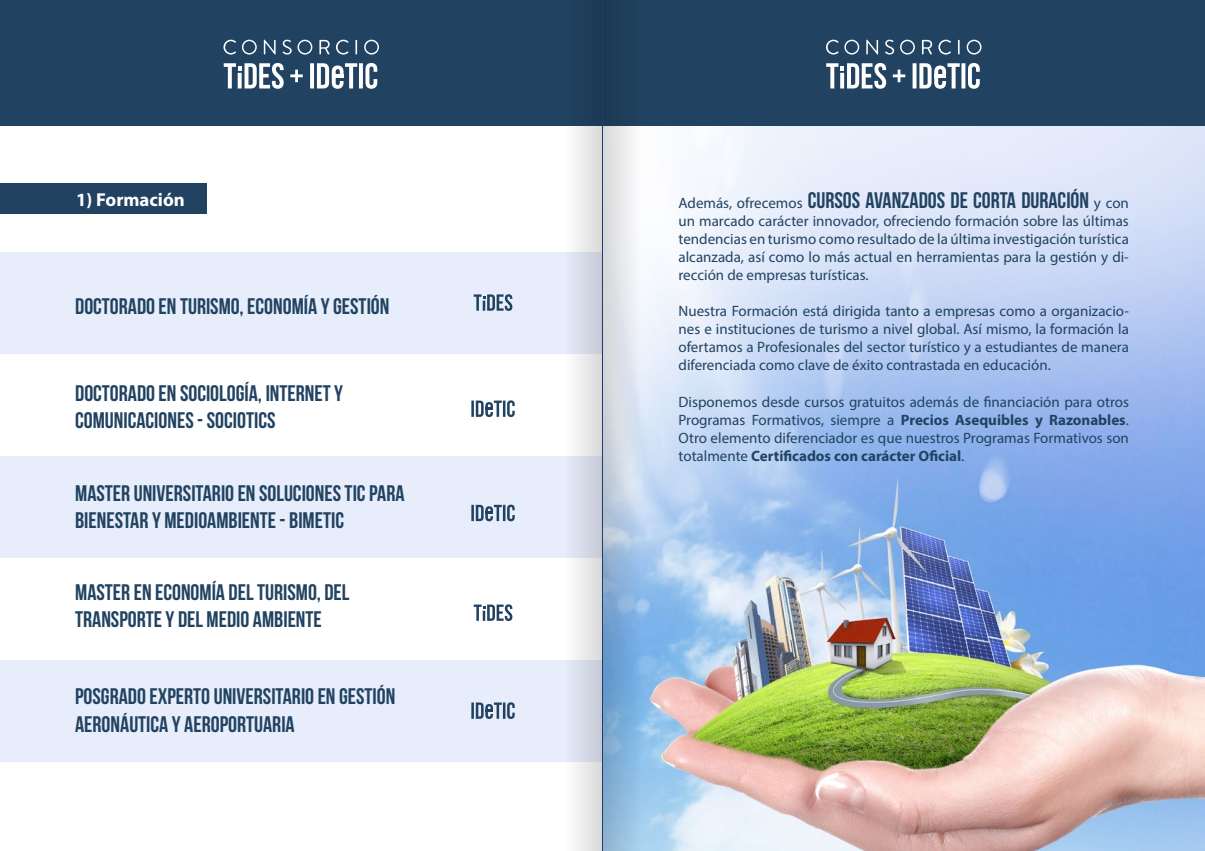
<style>
.page{position:relative;width:1205px;height:851px;background:#fff}
.page>*{position:absolute;margin:0;border:0;box-sizing:border-box;transform-origin:0 0}
.t1{font:22.5px/27px "Bebas Neue";color:#214361}
.t2{font:700 18.75px "Myriad Pro";color:#fff}
.t3{font:15px/18px "Myriad Pro";color:#214361;text-align:justify}
.s1{font-family:"Myriad Pro";font-size:15px}
.s2{font-weight:700}
</style>
<div class="page">
<img style="left:678px;top:126px;width:527px;height:724px">
<div style="left:0;top:183px;width:206px;height:30px;background:#214361"></div>
<div style="left:0;top:252px;width:603px;height:101px;background:#e8edfb"></div>
<div style="left:0;top:456px;width:603px;height:102px;background:#e8edfb"></div>
<div style="left:0;top:659px;width:603px;height:102px;background:#e8edfb"></div>
<div style="left:0;top:0;width:1205px;height:126px;background:#214361"></div>
<svg style="left:223px;top:40px;width:156px;height:15px"></svg>
<svg style="left:224px;top:63px;width:153px;height:26px"></svg>
<svg style="left:826px;top:40px;width:155px;height:15px"></svg>
<svg style="left:826px;top:63px;width:154px;height:26px"></svg>
<svg style="left:474px;top:294px;width:38px;height:17px"></svg>
<svg style="left:474px;top:604px;width:38px;height:17px"></svg>
<svg style="left:471px;top:400px;width:44px;height:17px"></svg>
<svg style="left:471px;top:702px;width:44px;height:16px"></svg>
<svg style="left:471px;top:504px;width:44px;height:17px"></svg>
<svg style="left:526px;top:0;width:76px;height:850px"></svg>
<svg style="left:602px;top:0;width:76px;height:850px"></svg>
<p class="t2" style="left:76px;top:187px;width:110px">1) Formación</p>
<h1 class="t1" style="left:75px;top:292px;width:316px">DOCTORADO EN TURISMO, ECONOMÍA Y GESTIÓN</h1>
<h1 class="t1" style="left:75px;top:379px;width:269px">DOCTORADO EN SOCIOLOGÍA, INTERNET Y<br>COMUNICACIONES - SOCIOTICS</h1>
<h1 class="t1" style="left:75px;top:479px;width:331px">MASTER UNIVERSITARIO EN SOLUCIONES TIC PARA<br>BIENESTAR Y MEDIOAMBIENTE - BIMETIC</h1>
<h1 class="t1" style="left:75px;top:578px;width:276px">MASTER EN ECONOMÍA DEL TURISMO, DEL<br>TRANSPORTE Y DEL MEDIO AMBIENTE</h1>
<h1 class="t1" style="left:75px;top:682px;width:322px">POSGRADO EXPERTO UNIVERSITARIO EN GESTIÓN<br>AERONÁUTICA Y AEROPORTUARIA</h1>
<h1 class="t1" style="left:678px;top:187px;width:452px"><span class="s1">Además, ofrecemos</span> CURSOS AVANZADOS DE CORTA DURACIÓN <span class="s1">y con</span></h1>
<p class="t3" style="left:678px;top:212px;width:452px">un marcado carácter innovador, ofreciendo formación sobre las últimas tendencias en turismo como resultado de la última investigación turística alcanzada, así como lo más actual en herramientas para la gestión y di&shy;rección de empresas turísticas.</p>
<p class="t3" style="left:678px;top:302px;width:452px">Nuestra Formación está dirigida tanto a empresas como a organizacio&shy;nes e instituciones de turismo a nivel global. Así mismo, la formación la ofertamos a Profesionales del sector turístico y a estudiantes de manera diferenciada como clave de éxito contrastada en educación.</p>
<p class="t3" style="left:678px;top:392px;width:452px">Disponemos desde cursos gratuitos además de financiación para otros Programas Formativos, siempre a <span class="s2">Precios Asequibles y Razonables</span>.<br>Otro elemento diferenciador es que nuestros Programas Formativos son totalmente <span class="s2">Certificados con carácter Oficial</span>.</p>
</div>
